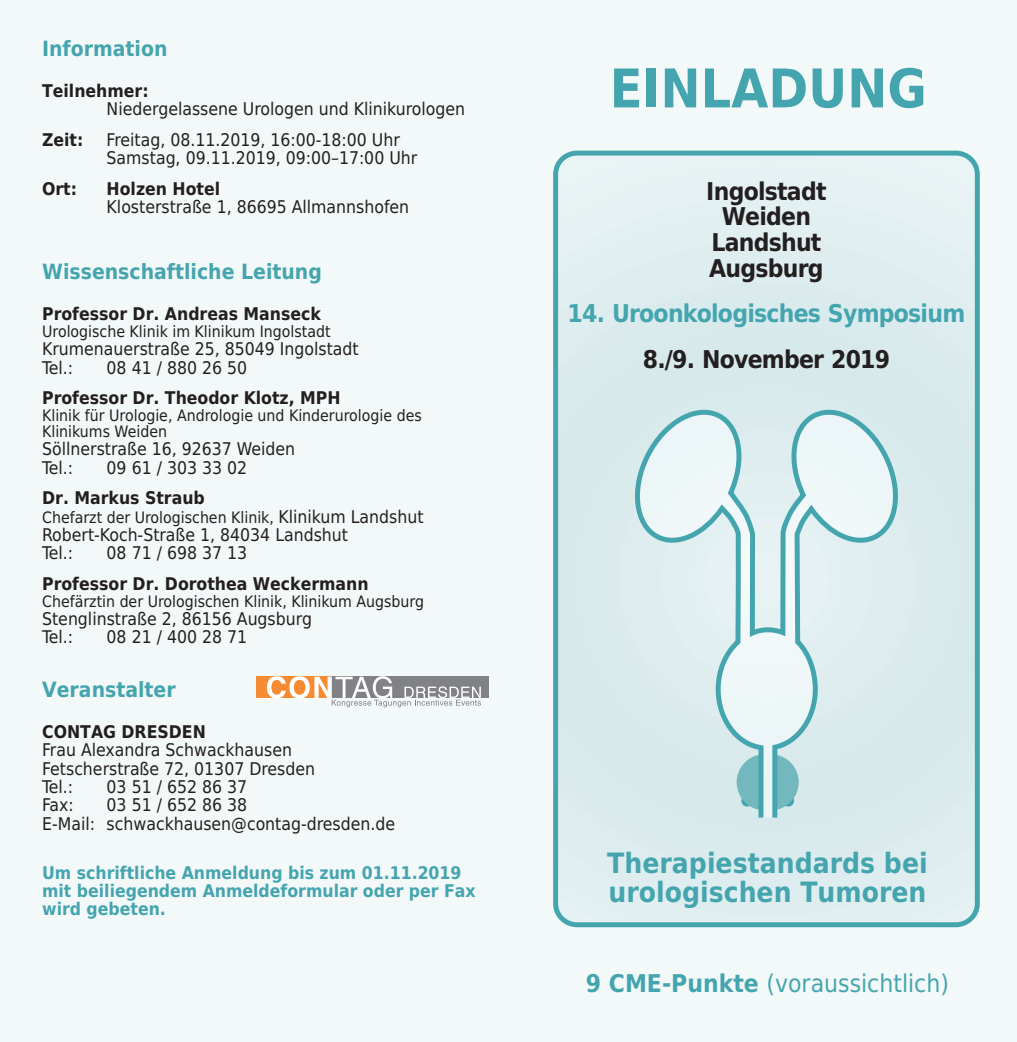
<style>
.page{position:relative;width:1017px;height:1042px;background:#f3f8f9}
.page>*{position:absolute;margin:0;border:0;box-sizing:border-box;transform-origin:0 0}
.t1{font:700 53.38px "DejaVu Sans Condensed";color:#44a5ae}
.t2{font:700 28px/29.4px "DejaVu Sans Condensed";color:#44a5ae}
.t3{font:700 24.5px/25.7px "DejaVu Sans Condensed";letter-spacing:-.03em;color:#231f20;text-align:center}
.t4{font:700 24.5px "DejaVu Sans Condensed";letter-spacing:-.03em;color:#44a5ae}
.t5{font:24.5px "DejaVu Sans Condensed";color:#44a5ae}
.t6{font:700 21px "DejaVu Sans Condensed";color:#44a5ae}
.t7{font:17.5px/18.4px "DejaVu Sans Condensed";color:#231f20}
.t8{font:700 17.5px "DejaVu Sans Condensed";color:#231f20}
.t9{font:700 17.5px/18.4px "DejaVu Sans Condensed";color:#44a5ae}
.t10{font:15.75px/16.4px "DejaVu Sans Condensed";color:#231f20}
.s1{font-size:17.5px}
.s2{font-weight:700}
</style>
<div class="page">
<div style="left:556px;top:153px;width:421px;height:772px;background:#dbebed;border-radius:21px"></div>
<div style="left:553px;top:151px;width:427px;height:776px;border:5px solid #44a5ae;border-radius:21px"></div>
<svg style="left:624px;top:150px;width:280px;height:668px"></svg>
<div style="left:332px;top:677px;width:157px;height:21px;background:#808285"></div>
<div style="left:256px;top:677px;width:76px;height:21px;background:#f58b32"></div>
<svg style="left:267px;top:676px;width:214px;height:31px"></svg>
<p class="t6" style="left:42px;top:40px;width:127px">Information</p>
<p class="t8" style="left:42px;top:84px;width:108px">Teilnehmer:</p>
<p class="t7" style="left:107px;top:102px;width:360px">Niedergelassene Urologen und Klinikurologen</p>
<p class="t8" style="left:42px;top:133px;width:43px">Zeit:</p>
<p class="t7" style="left:107px;top:132px;width:312px">Freitag, 08.11.2019, 16:00-18:00 Uhr<br>Samstag, 09.11.2019, 09:00–17:00 Uhr</p>
<p class="t8" style="left:42px;top:182px;width:36px">Ort:</p>
<p class="t8" style="left:107px;top:182px;width:115px">Holzen Hotel</p>
<p class="t7" style="left:107px;top:199px;width:304px">Klosterstraße 1, 86695 Allmannshofen</p>
<p class="t6" style="left:42px;top:263px;width:281px">Wissenschaftliche Leitung</p>
<p class="t8" style="left:42px;top:307px;width:280px">Professor Dr. Andreas Manseck</p>
<p class="t10" style="left:42px;top:325px;width:290px">Urologische Klinik im Klinikum Ingolstadt</p>
<p class="t7" style="left:42px;top:341px;width:318px">Krumenauerstraße 25, 85049 Ingolstadt<br>Tel.:</p>
<p class="t7" style="left:107px;top:360px;width:142px">08 41 / 880 26 50</p>
<p class="t8" style="left:42px;top:391px;width:300px">Professor Dr. Theodor Klotz, MPH</p>
<p class="t10" style="left:42px;top:409px;width:381px">Klinik für Urologie, Andrologie und Kinderurologie des<br>Klinikums Weiden</p>
<p class="t7" style="left:42px;top:442px;width:255px">Söllnerstraße 16, 92637 Weiden<br>Tel.:</p>
<p class="t7" style="left:107px;top:460px;width:142px">09 61 / 303 33 02</p>
<p class="t8" style="left:42px;top:491px;width:164px">Dr. Markus Straub</p>
<p class="t10" style="left:42px;top:510px;width:383px">Chefarzt der Urologischen Klinik, <span class="s1">Klinikum Landshut</span></p>
<p class="t7" style="left:42px;top:527px;width:307px">Robert-Koch-Straße 1, 84034 Landshut<br>Tel.:</p>
<p class="t7" style="left:107px;top:545px;width:142px">08 71 / 698 37 13</p>
<p class="t8" style="left:42px;top:576px;width:328px">Professor Dr. Dorothea Weckermann</p>
<p class="t10" style="left:42px;top:594px;width:383px">Chefärztin der Urologischen Klinik, Klinikum Augsburg</p>
<p class="t7" style="left:42px;top:611px;width:271px">Stenglinstraße 2, 86156 Augsburg<br>Tel.:</p>
<p class="t7" style="left:107px;top:629px;width:142px">08 21 / 400 28 71</p>
<p class="t6" style="left:42px;top:681px;width:135px">Veranstalter</p>
<p class="t8" style="left:42px;top:724px;width:165px">CONTAG DRESDEN</p>
<p class="t7" style="left:42px;top:742px;width:274px">Frau Alexandra Schwackhausen<br>Fetscherstraße 72, 01307 Dresden<br>Tel.:</p>
<p class="t7" style="left:107px;top:779px;width:142px">03 51 / 652 86 37</p>
<p class="t7" style="left:42px;top:797px;width:354px;text-indent:64px">03 51 / 652 86 38<br>E-Mail: schwackhausen@contag-dresden.de</p>
<p class="t7" style="left:42px;top:797px;width:33px">Fax:</p>
<p class="t9" style="left:42px;top:865px;width:435px">Um schriftliche Anmeldung bis zum 01.11.2019 mit beiliegendem Anmeldeformular oder per Fax wird gebeten.</p>
<h1 class="t1" style="left:610px;top:67px;width:319px">EINLADUNG</h1>
<h3 class="t3" style="left:706px;top:180px;width:122px">Ingolstadt<br>Weiden<br>Landshut<br>Augsburg</h3>
<h3 class="t4" style="left:568px;top:304px;width:399px">14. Uroonkologisches Symposium</h3>
<h3 class="t3" style="left:643px;top:349px;width:249px">8./9. November 2019</h3>
<h2 class="t2" style="left:607px;top:850px;width:322px">Therapiestandards bei urologischen Tumoren</h2>
<h3 class="t5" style="left:586px;top:973px;width:365px"><span class="s2">9 CME-Punkte</span> (voraussichtlich)</h3>
</div>
